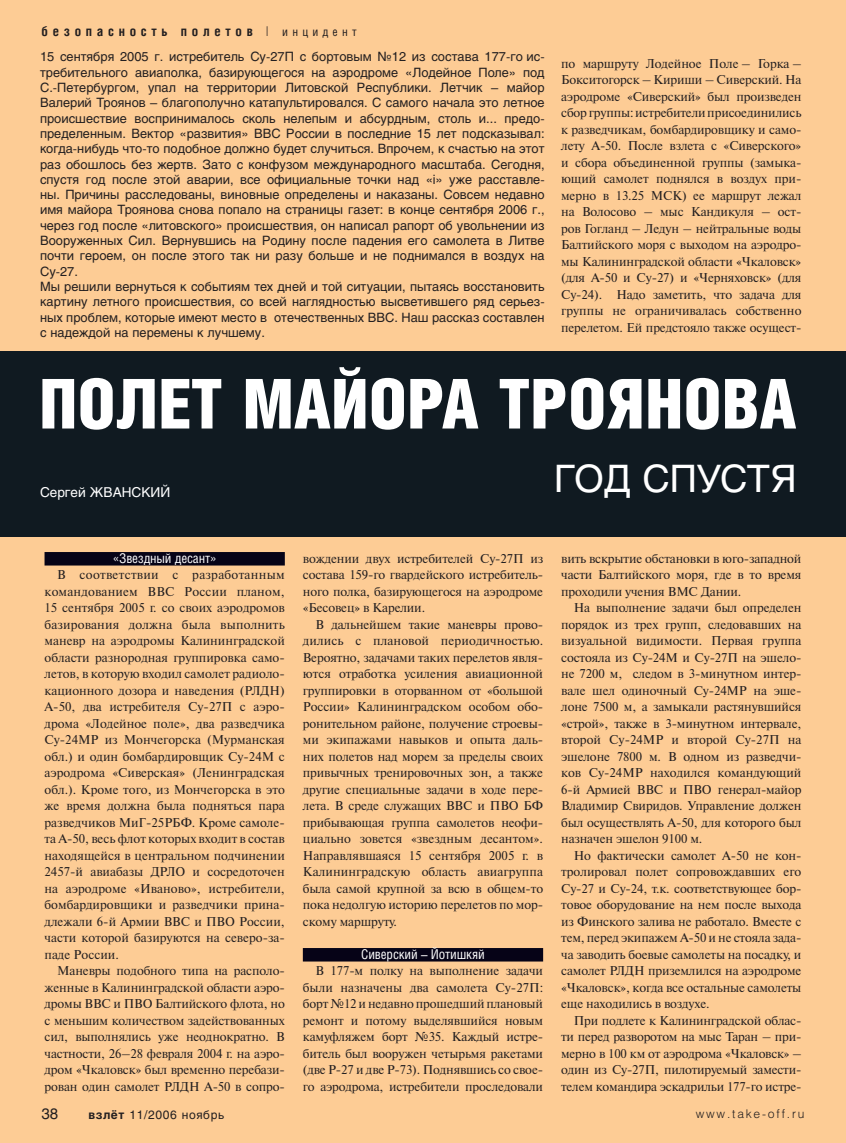
<style>
.page{position:relative;width:846px;height:1143px;background:#fff}
.page>*{position:absolute;margin:0;border:0;box-sizing:border-box;transform-origin:0 0}
.t1{font:900 69px "Helios Cond";color:#fff}
.t2{font:37.5px "Helios";color:#fff}
.t3{font:15px "Helios";color:#231f20}
.t4{font:13.5px "Helios Cond";letter-spacing:-.01em;color:#fff}
.t5{font:700 13.5px "Helios Cond";letter-spacing:.35em;color:#231f20}
.t6{font:13.5px "Helios";color:#fff}
.t7{font:12.75px/16.5px "Newton C";letter-spacing:-.01em;color:#231f20;text-align:justify}
.t8{font:12.75px/15.3px "Helios";color:#231f20}
.t9{font:12px "Helios";letter-spacing:.05em;color:#231f20}
.t10{font:300 12px "Helios";letter-spacing:.15em;color:#231f20}
.s1{font-weight:300}
.s2{font-weight:400;font-size:12px}
.s3{font-weight:700}
</style>
<div class="page">
<div style="left:0;top:0;width:845px;height:1143px;background:#fdcc95"></div>
<div style="left:45px;top:552px;width:240px;height:14px;background:#060317"></div>
<div style="left:303px;top:948px;width:240px;height:14px;background:#060317"></div>
<div style="left:0;top:351px;width:845px;height:186px;background:#101a21"></div>
<p class="t5" style="left:42px;top:27px;width:316px">безопасность полетов <span class="s1">|</span> <span class="s2">инцидент</span></p>
<p class="t8" style="left:40px;top:50px;width:506px">15 сентября 2005 г. истребитель Су-27П с бортовым №12 из состава 177-го ис&shy;требительного авиаполка, базирующегося на аэродроме «Лодейное Поле» под С.-Петербургом, упал на территории Литовской Республики. Летчик – майор Валерий Троянов – благополучно катапультировался. С самого начала это летное происшествие воспринималось сколь нелепым и абсурдным, столь и... предо&shy;пределенным. Вектор «развития» ВВС России в последние 15 лет подсказывал: когда-нибудь что-то подобное должно будет случиться. Впрочем, к счастью на этот раз обошлось без жертв. Зато с конфузом международного масштаба. Сегодня, спустя год после этой аварии, все официальные точки над «i» уже расставле&shy;ны. Причины расследованы, виновные определены и наказаны. Совсем недавно имя майора Троянова снова попало на страницы газет: в конце сентября 2006 г., через год после «литовского» происшествия, он написал рапорт об увольнении из Вооруженных Сил. Вернувшись на Родину после падения его самолета в Литве почти героем, он после этого так ни разу больше и не поднимался в воздух на Су-27.<br>Мы решили вернуться к событиям тех дней и той ситуации, пытаясь восстановить картину летного происшествия, со всей наглядностью высветившего ряд серьез&shy;ных проблем, которые имеют место в отечественных ВВС. Наш рассказ составлен с надеждой на перемены к лучшему.</p>
<h1 class="t1" style="left:39px;top:379px;width:758px">ПОЛЕТ МАЙОРА ТРОЯНОВА</h1>
<p class="t7" style="left:561px;top:56px;width:242px">по маршруту Лодейное Поле – Горка – Бокситогорск – Кириши – Сиверский. На аэродроме «Сиверский» был произведен сбор группы: истребители присоединились к разведчикам, бомбардировщику и само&shy;лету А-50. После взлета с «Сиверского» и сбора объединенной группы (замыка&shy;ющий самолет поднялся в воздух при&shy;мерно в 13.25 МСК) ее маршрут лежал на Волосово – мыс Кандикуля – ост&shy;ров Гогланд – Ледун – нейтральные воды Балтийского моря с выходом на аэродро&shy;мы Калининградской области «Чкаловск» (для А-50 и Су-27) и «Черняховск» (для Су-24). Надо заметить, что задача для группы не ограничивалась собственно перелетом. Ей предстояло также осущест-</p>
<p class="t6" style="left:40px;top:487px;width:132px">Сергей ЖВАНСКИЙ</p>
<h2 class="t2" style="left:554px;top:464px;width:244px">ГОД СПУСТЯ</h2>
<p class="t4" style="left:113px;top:553px;width:105px">«Звездный десант»</p>
<p class="t7" style="left:45px;top:568px;width:242px;text-indent:13px">В соответствии с разработанным командованием ВВС России планом, 15 сентября 2005 г. со своих аэродромов базирования должна была выполнить маневр на аэродромы Калининградской области разнородная группировка само&shy;летов, в которую входил самолет радиоло&shy;кационного дозора и наведения (РЛДН)<br>А-50, два истребителя Су-27П с аэро&shy;дрома «Лодейное поле», два разведчика Су-24МР из Мончегорска (Мурманская обл.) и один бомбардировщик Су-24М с аэродрома «Сиверская» (Ленинградская обл.). Кроме того, из Мончегорска в это же время должна была подняться пара разведчиков МиГ-25РБФ. Кроме самоле&shy;та А-50, весь флот которых входит в состав находящейся в центральном подчинении 2457-й авиабазы ДРЛО и сосредоточен на аэродроме «Иваново», истребители, бомбардировщики и разведчики прина&shy;длежали 6-й Армии ВВС и ПВО России, части которой базируются на северо-за&shy;паде России.</p>
<p class="t7" style="left:45px;top:964px;width:242px;text-indent:13px">Маневры подобного типа на располо&shy;женные в Калининградской области аэро&shy;дромы ВВС и ПВО Балтийского флота, но с меньшим количеством задействованных сил, выполнялись уже неоднократно. В частности, 26–28 февраля 2004 г. на аэро&shy;дром «Чкаловск» был временно перебази&shy;рован один самолет РЛДН А-50 в сопро-</p>
<p class="t7" style="left:303px;top:551px;width:242px">вождении двух истребителей Су-27П из состава 159-го гвардейского истребитель&shy;ного полка, базирующегося на аэродроме «Бесовец» в Карелии.</p>
<p class="t7" style="left:303px;top:617px;width:242px;text-indent:13px">В дальнейшем такие маневры прово&shy;дились с плановой периодичностью.<br>Вероятно, задачами таких перелетов явля&shy;ются отработка усиления авиационной группировки в оторванном от «большой России» Калининградском особом обо&shy;ронительном районе, получение строевы&shy;ми экипажами навыков и опыта даль&shy;них полетов над морем за пределы своих привычных тренировочных зон, а также другие специальные задачи в ходе пере&shy;лета. В среде служащих ВВС и ПВО БФ прибывающая группа самолетов неофи&shy;циально зовется «звездным десантом».<br>Направлявшаяся 15 сентября 2005 г. в Калининградскую область авиагруппа была самой крупной за всю в общем-то пока недолгую историю перелетов по мор&shy;скому маршруту.</p>
<p class="t4" style="left:361px;top:949px;width:125px">Сиверский – Йотишкяй</p>
<p class="t7" style="left:303px;top:964px;width:242px;text-indent:13px">В 177-м полку на выполнение задачи были назначены два самолета Су-27П: борт №12 и недавно прошедший плановый ремонт и потому выделявшийся новым камуфляжем борт №35. Каждый истре&shy;битель был вооружен четырьмя ракетами (две Р-27 и две Р-73). Поднявшись со свое&shy;го аэродрома, истребители проследовали</p>
<p class="t7" style="left:561px;top:551px;width:242px">вить вскрытие обстановки в юго-западной части Балтийского моря, где в то время проходили учения ВМС Дании.</p>
<p class="t7" style="left:561px;top:601px;width:242px;text-indent:13px">На выполнение задачи был определен порядок из трех групп, следовавших на визуальной видимости. Первая группа состояла из Су-24М и Су-27П на эшело&shy;не 7200 м, следом в 3-минутном интер&shy;вале шел одиночный Су-24МР на эше&shy;лоне 7500 м, а замыкали растянувшийся «строй», также в 3-минутном интервале, второй Су-24МР и второй Су-27П на эшелоне 7800 м. В одном из разведчи&shy;ков Су-24МР находился командующий 6-й Армией ВВС и ПВО генерал-майор Владимир Свиридов. Управление должен был осуществлять А-50, для которого был назначен эшелон 9100 м.</p>
<p class="t7" style="left:561px;top:848px;width:242px;text-indent:13px">Но фактически самолет А-50 не кон&shy;тролировал полет сопровождавших его Су-27 и Су-24, т.к. соответствующее бор&shy;товое оборудование на нем после выхода из Финского залива не работало. Вместе с тем, перед экипажем А-50 и не стояла зада&shy;ча заводить боевые самолеты на посадку, и самолет РЛДН приземлился на аэродроме «Чкаловск», когда все остальные самолеты еще находились в воздухе.</p>
<p class="t7" style="left:561px;top:1013px;width:242px;text-indent:13px">При подлете к Калининградской облас&shy;ти перед разворотом на мыс Таран – при&shy;мерно в 100 км от аэродрома «Чкаловск» – один из Су-27П, пилотируемый замести&shy;телем командира эскадрильи 177-го истре-</p>
<p class="t3" style="left:42px;top:1108px;width:18px">38</p>
<p class="t9" style="left:88px;top:1110px;width:137px"><span class="s3">взлёт</span> 11/2006 ноябрь</p>
<p class="t10" style="left:695px;top:1110px;width:110px">www.take-off.ru</p>
</div>
